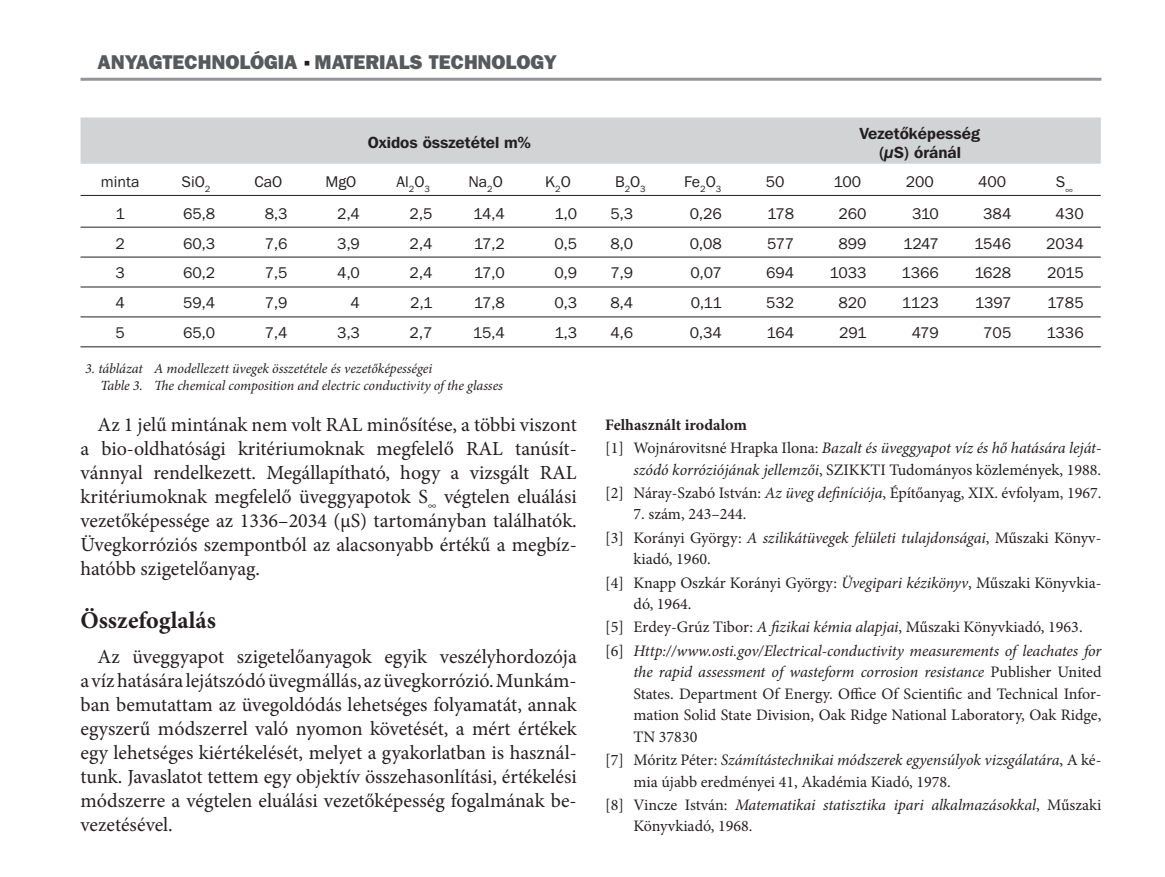
<style>
.page{position:relative;width:1165px;height:877px;background:#fff}
.page>*{position:absolute;margin:0;border:0;box-sizing:border-box;transform-origin:0 0}
.t1{font:700 24px "Minion Pro";color:#231f20}
.t2{font:20px/24px "Minion Pro";color:#231f20;text-align:justify}
.t3{font:800 20px "Frankfurt Gothic";color:#58595b}
.t4{font:16px/21.6px "Minion Pro";color:#231f20}
.t5{font:italic 16px/23.2px "Minion Pro";letter-spacing:-.01em;color:#231f20}
.t6{font:16px "Franklin Gothic PFL Normal";color:#231f20}
.t7{font:16px/19.2px "Franklin Gothic PFL Bold";color:#231f20;text-align:center}
.t8{font:italic 14px/16.8px "Minion Pro";letter-spacing:-.005em;color:#231f20}
.s1{font-weight:700;font-style:normal}
.s2{font-style:normal}
.s3{font-style:italic}
</style>
<div class="page">
<hr style="left:81px;top:78px;width:1020px;height:3px;background:#939598">
<div style="left:81px;top:117px;width:1019px;height:47px;background:#d1d3d4"></div>
<hr style="left:81px;top:195px;width:1019px;height:1px;background:#231f20">
<hr style="left:81px;top:226px;width:1019px;height:1px;background:#231f20">
<hr style="left:81px;top:256px;width:1019px;height:1px;background:#231f20">
<hr style="left:81px;top:286px;width:1019px;height:1px;background:#231f20">
<hr style="left:81px;top:316px;width:1019px;height:1px;background:#231f20">
<hr style="left:81px;top:346px;width:1019px;height:1px;background:#231f20">
<p class="t3" style="left:98px;top:55px;width:461px">ANYAGTECHNOLÓGIA MATERIALS TECHNOLOGY</p>
<p class="t7" style="left:368px;top:135px;width:164px">Oxidos összetétel m%</p>
<p class="t7" style="left:859px;top:125px;width:122px">Vezetőképesség (μS) óránál</p>
<p class="t6" style="left:101px;top:176px;width:40px">minta</p>
<p class="t6" style="left:182px;top:176px;width:30px">SiO<sub>2</sub></p>
<p class="t6" style="left:254px;top:176px;width:29px">CaO</p>
<p class="t6" style="left:325px;top:176px;width:32px">MgO</p>
<p class="t6" style="left:396px;top:176px;width:35px">Al<sub>2</sub>O<sub>3</sub></p>
<p class="t6" style="left:468px;top:176px;width:36px">Na<sub>2</sub>O</p>
<p class="t6" style="left:545px;top:176px;width:27px">K<sub>2</sub>O</p>
<p class="t6" style="left:615px;top:176px;width:32px">B<sub>2</sub>O<sub>3</sub></p>
<p class="t6" style="left:684px;top:176px;width:39px">Fe<sub>2</sub>O<sub>3</sub></p>
<p class="t6" style="left:765px;top:176px;width:20px">50</p>
<p class="t6" style="left:833px;top:176px;width:29px">100</p>
<p class="t6" style="left:905px;top:176px;width:30px">200</p>
<p class="t6" style="left:978px;top:176px;width:30px">400</p>
<p class="t6" style="left:1056px;top:176px;width:19px">S<sub>∞</sub></p>
<p class="t6" style="left:115px;top:208px;width:11px">1</p>
<p class="t6" style="left:183px;top:208px;width:34px">65,8</p>
<p class="t6" style="left:265px;top:208px;width:24px">8,3</p>
<p class="t6" style="left:337px;top:208px;width:24px">2,4</p>
<p class="t6" style="left:409px;top:208px;width:24px">2,5</p>
<p class="t6" style="left:473px;top:208px;width:33px">14,4</p>
<p class="t6" style="left:554px;top:208px;width:24px">1,0</p>
<p class="t6" style="left:610px;top:208px;width:24px">5,3</p>
<p class="t6" style="left:689px;top:208px;width:34px">0,26</p>
<p class="t6" style="left:767px;top:208px;width:29px">178</p>
<p class="t6" style="left:838px;top:208px;width:30px">260</p>
<p class="t6" style="left:912px;top:208px;width:28px">310</p>
<p class="t6" style="left:983px;top:208px;width:30px">384</p>
<p class="t6" style="left:1055px;top:208px;width:30px">430</p>
<p class="t6" style="left:115px;top:238px;width:11px">2</p>
<p class="t6" style="left:183px;top:238px;width:34px">60,3</p>
<p class="t6" style="left:265px;top:238px;width:24px">7,6</p>
<p class="t6" style="left:337px;top:238px;width:24px">3,9</p>
<p class="t6" style="left:409px;top:238px;width:24px">2,4</p>
<p class="t6" style="left:474px;top:238px;width:33px">17,2</p>
<p class="t6" style="left:554px;top:238px;width:24px">0,5</p>
<p class="t6" style="left:610px;top:238px;width:24px">8,0</p>
<p class="t6" style="left:689px;top:238px;width:34px">0,08</p>
<p class="t6" style="left:767px;top:238px;width:29px">577</p>
<p class="t6" style="left:838px;top:238px;width:30px">899</p>
<p class="t6" style="left:903px;top:238px;width:37px">1247</p>
<p class="t6" style="left:974px;top:238px;width:39px">1546</p>
<p class="t6" style="left:1046px;top:238px;width:39px">2034</p>
<p class="t6" style="left:115px;top:268px;width:11px">3</p>
<p class="t6" style="left:183px;top:268px;width:34px">60,2</p>
<p class="t6" style="left:265px;top:268px;width:24px">7,5</p>
<p class="t6" style="left:337px;top:268px;width:24px">4,0</p>
<p class="t6" style="left:409px;top:268px;width:24px">2,4</p>
<p class="t6" style="left:474px;top:268px;width:33px">17,0</p>
<p class="t6" style="left:554px;top:268px;width:24px">0,9</p>
<p class="t6" style="left:610px;top:268px;width:24px">7,9</p>
<p class="t6" style="left:690px;top:268px;width:33px">0,07</p>
<p class="t6" style="left:766px;top:268px;width:30px">694</p>
<p class="t6" style="left:829px;top:268px;width:39px">1033</p>
<p class="t6" style="left:901px;top:268px;width:39px">1366</p>
<p class="t6" style="left:974px;top:268px;width:39px">1628</p>
<p class="t6" style="left:1047px;top:268px;width:38px">2015</p>
<p class="t6" style="left:115px;top:297px;width:11px">4</p>
<p class="t6" style="left:183px;top:297px;width:34px">59,4</p>
<p class="t6" style="left:265px;top:297px;width:24px">7,9</p>
<p class="t6" style="left:351px;top:297px;width:11px">4</p>
<p class="t6" style="left:410px;top:297px;width:24px">2,1</p>
<p class="t6" style="left:474px;top:297px;width:33px">17,8</p>
<p class="t6" style="left:554px;top:297px;width:24px">0,3</p>
<p class="t6" style="left:610px;top:297px;width:24px">8,4</p>
<p class="t6" style="left:690px;top:297px;width:33px">0,11</p>
<p class="t6" style="left:766px;top:297px;width:30px">532</p>
<p class="t6" style="left:838px;top:297px;width:30px">820</p>
<p class="t6" style="left:901px;top:297px;width:39px">1123</p>
<p class="t6" style="left:974px;top:297px;width:38px">1397</p>
<p class="t6" style="left:1047px;top:297px;width:38px">1785</p>
<p class="t6" style="left:115px;top:327px;width:11px">5</p>
<p class="t6" style="left:183px;top:327px;width:34px">65,0</p>
<p class="t6" style="left:265px;top:327px;width:24px">7,4</p>
<p class="t6" style="left:337px;top:327px;width:24px">3,3</p>
<p class="t6" style="left:409px;top:327px;width:24px">2,7</p>
<p class="t6" style="left:473px;top:327px;width:33px">15,4</p>
<p class="t6" style="left:554px;top:327px;width:24px">1,3</p>
<p class="t6" style="left:610px;top:327px;width:24px">4,6</p>
<p class="t6" style="left:689px;top:327px;width:34px">0,34</p>
<p class="t6" style="left:766px;top:327px;width:29px">164</p>
<p class="t6" style="left:839px;top:327px;width:29px">291</p>
<p class="t6" style="left:911px;top:327px;width:29px">479</p>
<p class="t6" style="left:983px;top:327px;width:30px">705</p>
<p class="t6" style="left:1046px;top:327px;width:39px">1336</p>
<p class="t8" style="left:100px;top:361px;width:404px;text-indent:-15px">3. táblázat A modellezett üvegek összetétele és vezetőképességei<br>Table 3. The chemical composition and electric conductivity of the glasses</p>
<p class="t2" style="left:81px;top:414px;width:498px;text-indent:17px">Az 1 jelű mintának nem volt RAL minősítése, a többi viszont a bio-oldhatósági kritériumoknak megfelelő RAL tanúsít&shy;vánnyal rendelkezett. Megállapítható, hogy a vizsgált RAL kritériumoknak megfelelő üveggyapotok S<sub>∞</sub> végtelen eluálási vezetőképessége az 1336–2034 (μS) tartományban találhatók.<br>Üvegkorróziós szempontból az alacsonyabb értékű a megbíz&shy;hatóbb szigetelőanyag.</p>
<p class="t1" style="left:81px;top:610px;width:137px">Összefoglalás</p>
<p class="t2" style="left:81px;top:646px;width:498px;text-indent:17px">Az üveggyapot szigetelőanyagok egyik veszélyhordozója a víz hatására lejátszódó üvegmállás, az üvegkorrózió. Munkám&shy;ban bemutattam az üvegoldódás lehetséges folyamatát, annak egyszerű módszerrel való nyomon követését, a mért értékek egy lehetséges kiértékelését, melyet a gyakorlatban is használ&shy;tunk. Javaslatot tettem egy objektív összehasonlítási, értékelési módszerre a végtelen eluálási vezetőképesség fogalmának be&shy;vezetésével.</p>
<p class="t5" style="left:605px;top:414px;width:498px"><span class="s1">Felhasznált irodalom<br></span><span class="s2">[1] Wojnárovitsné Hrapka Ilona:</span> Bazalt és üveggyapot víz és hő hatására leját-</p>
<p class="t4" style="left:605px;top:459px;width:498px;line-height:23.2px;text-align:right"><span class="s3">szódó korróziójának jellemzői</span>, SZIKKTI Tudományos közlemények, 1988.<br>[2] Náray-Szabó István: <span class="s3">Az üveg definíciója</span>, Építőanyag, XIX. évfolyam, 1967.</p>
<p class="t4" style="left:605px;top:504px;width:498px;line-height:23.2px;text-indent:28px">7. szám, 243–244.<br>[3] Korányi György: <span class="s3">A szilikátüvegek felületi tulajdonságai</span>, Műszaki Könyv-</p>
<p class="t4" style="left:605px;top:548px;width:498px;line-height:23.2px;text-indent:28px">kiadó, 1960.<br>[4] Knapp Oszkár Korányi György: <span class="s3">Üvegipari kézikönyv</span>, Műszaki Könyvkia-</p>
<p class="t5" style="left:605px;top:593px;width:498px;text-indent:28px"><span class="s2">dó, 1964.<br>[5] Erdey-Grúz Tibor:</span> A fizikai kémia alapjai<span class="s2">, Műszaki Könyvkiadó, 1963. [6]</span> Http://www.osti.gov/Electrical-conductivity measurements of leachates for</p>
<p class="t4" style="left:633px;top:662px;width:469px;text-align:justify"><span class="s3">the rapid assessment of wasteform corrosion resistance</span> Publisher United States. Department Of Energy. Office Of Scientific and Technical Infor&shy;mation Solid State Division, Oak Ridge National Laboratory, Oak Ridge, TN 37830</p>
<p class="t4" style="left:633px;top:750px;width:469px;text-indent:-28px">[7] Móritz Péter: <span class="s3">Számítástechnikai módszerek egyensúlyok vizsgálatára</span>, A ké&shy;mia újabb eredményei 41, Akadémia Kiadó, 1978.</p>
<p class="t5" style="left:633px;top:795px;width:469px;line-height:21.6px;text-indent:-28px"><span class="s2">[8] Vincze István:</span> Matematikai statisztika ipari alkalmazásokkal<span class="s2">, Műszaki<br>Könyvkiadó, 1968.</span></p>
</div>
